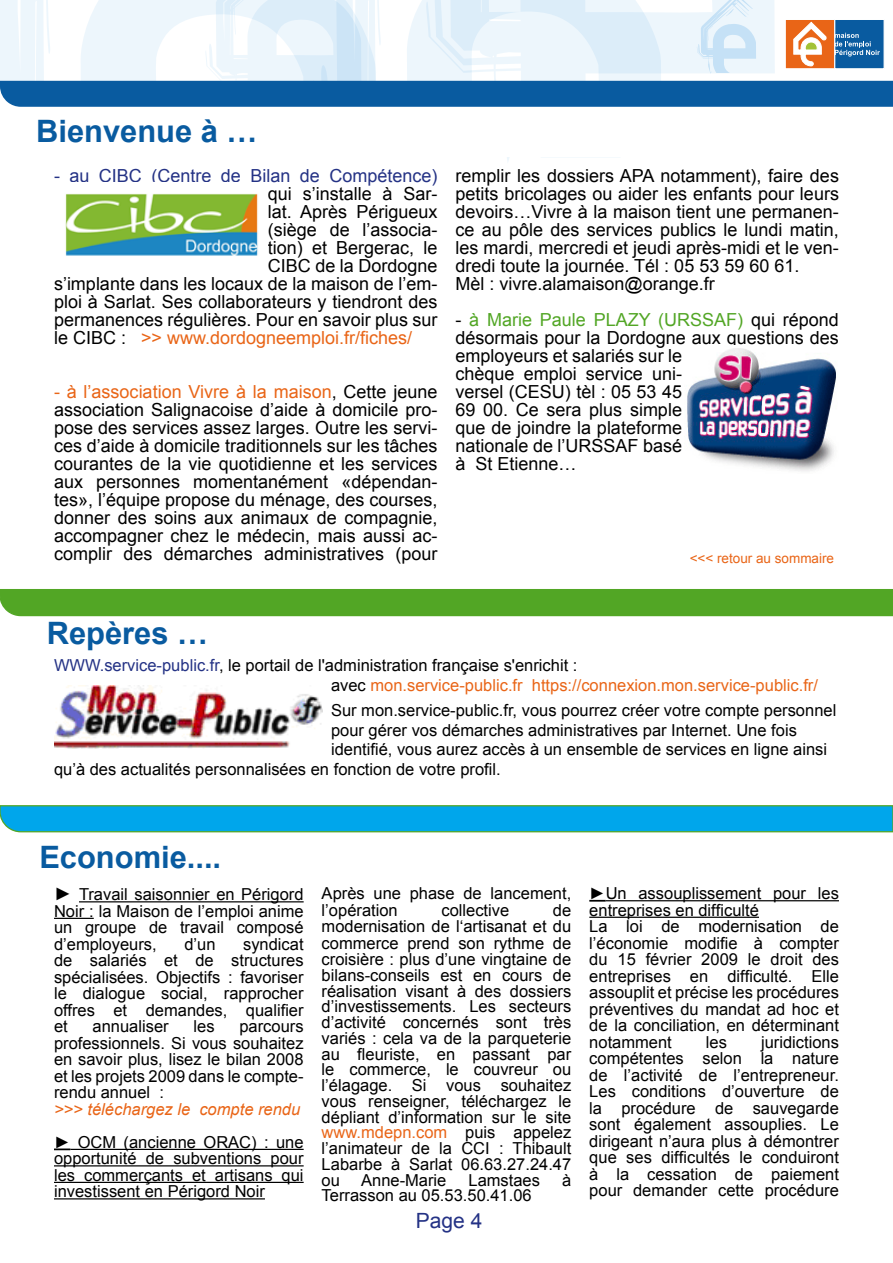
<style>
.page{position:relative;width:893px;height:1263px;background:#fff}
.page>*{position:absolute;margin:0;border:0;box-sizing:border-box;transform-origin:0 0}
.t1{font:700 30.9px "Arial";color:#095ba0}
.t2{font:21px "Arial";color:#243285}
.t3{font:18px/18px "Arial";color:#000}
.t4{font:18px "Arial";color:#e96517}
.t5{font:18px "Arial";color:#243285}
.t6{font:16.5px/16.5px "Arial";color:#000;text-align:justify}
.t7{font:16.5px/19.5px "Arial";color:#e96517}
.t8{font:italic 16.5px/33px "Arial";color:#e96517}
.t9{font:13.5px "Arial";color:#e96517}
.s1{color:#000}
.s2{color:#e96517}
.s3{color:#52a625}
.s4{color:#243285}
.s5{font-size:18px}
.s6{font-weight:700;font-style:normal;color:#000}
.s7{font-style:normal;color:#000}
.s8{font-weight:700}
</style>
<div class="page">
<svg style="left:0;top:0;width:893px;height:107px"></svg>
<div style="left:0;top:589px;width:893px;height:28px;background:#52a625"></div>
<img style="left:54px;top:686px;width:268px;height:63px">
<hr style="left:79px;top:901px;width:225px;height:1px;background:#000">
<hr style="left:54px;top:918px;width:40px;height:1px;background:#000">
<svg style="left:54px;top:1148px;width:16px;height:2px"></svg>
<hr style="left:70px;top:1149px;width:234px;height:1px;background:#000">
<hr style="left:54px;top:1165px;width:250px;height:1px;background:#000">
<hr style="left:54px;top:1182px;width:250px;height:1px;background:#000">
<hr style="left:54px;top:1198px;width:211px;height:1px;background:#000">
<svg style="left:589px;top:900px;width:17px;height:2px"></svg>
<hr style="left:606px;top:900px;width:233px;height:1px;background:#000">
<hr style="left:589px;top:917px;width:170px;height:1px;background:#000">
<svg style="left:0;top:805px;width:893px;height:28px;background:#0fa8d9"></svg>
<img style="left:65px;top:194px;width:193px;height:62px">
<img style="left:687px;top:348px;width:149px;height:123px">
<h1 class="t1" style="left:36px;top:110px;width:223px">Bienvenue à …</h1>
<p class="t5" style="left:54px;top:164px;width:385px">- au CIBC (Centre de Bilan de Compétence)</p>
<p class="t3" style="left:268px;top:185px;width:171px">qui s’installe à Sar-</p>
<p class="t3" style="left:268px;top:203px;width:171px">lat. Après Périgueux</p>
<p class="t3" style="left:268px;top:221px;width:171px">(siège de l’associa-</p>
<p class="t3" style="left:268px;top:239px;width:171px">tion) et Bergerac, le</p>
<p class="t3" style="left:268px;top:257px;width:171px">CIBC de la Dordogne</p>
<p class="t3" style="left:54px;top:275px;width:385px">s’implante dans les locaux de la maison de l’em-</p>
<p class="t3" style="left:54px;top:293px;width:385px">ploi à Sarlat. Ses collaborateurs y tiendront des</p>
<p class="t3" style="left:54px;top:311px;width:385px">permanences régulières. Pour en savoir plus sur</p>
<p class="t4" style="left:54px;top:326px;width:360px"><span class="s1">le CIBC :</span> &gt;&gt; www.dordogneemploi.fr/fiches/</p>
<p class="t3" style="left:54px;top:383px;width:385px;text-align:justify"><span class="s2">- à l’association Vivre à la maison</span>, Cette jeune association Salignacoise d’aide à domicile pro&shy;pose des services assez larges. Outre les servi&shy;ces d’aide à domicile traditionnels sur les tâches courantes de la vie quotidienne et les services aux personnes momentanément «dépendan&shy;tes», l’équipe propose du ménage, des courses, donner des soins aux animaux de compagnie, accompagner chez le médecin, mais aussi ac&shy;complir des démarches administratives (pour</p>
<p class="t3" style="left:455px;top:167px;width:385px">remplir les dossiers APA notamment), faire des petits bricolages ou aider les enfants pour leurs devoirs…Vivre à la maison tient une permanen&shy;ce au pôle des services publics le lundi matin, les mardi, mercredi et jeudi après-midi et le ven&shy;dredi toute la journée. Tél : 05 53 59 60 61.<br>Mèl : vivre.alamaison@orange.fr</p>
<p class="t3" style="left:455px;top:311px;width:385px">- <span class="s3">à Marie Paule PLAZY (URSSAF)</span> qui répond désormais pour la Dordogne aux questions des employeurs et salariés sur le<br>chèque emploi service uni-<br>versel (CESU) tèl : 05 53 45<br>69 00. Ce sera plus simple<br>que de joindre la plateforme<br>nationale de l’URSSAF basé<br>à St Etienne…</p>
<p class="t9" style="left:690px;top:549px;width:146px">&lt;&lt;&lt; retour au sommaire</p>
<h1 class="t1" style="left:47px;top:613px;width:163px">Repères …</h1>
<p class="t7" style="left:331px;top:656px;width:488px;text-indent:-277px"><span class="s4">WWW.service-public.fr</span><span class="s1">, le portail de l'administration française s'enrichit :<br>avec</span> mon.service-public.fr https://connexion.mon.service-public.fr/</p>
<p class="t6" style="left:331px;top:702px;width:507px">Sur mon.service-public.fr, vous pourrez créer votre compte personnel</p>
<p class="t6" style="left:331px;top:722px;width:467px">pour gérer vos démarches administratives par Internet. Une fois</p>
<p class="t6" style="left:331px;top:741px;width:498px">identifié, vous aurez accès à un ensemble de services en ligne ainsi</p>
<p class="t6" style="left:54px;top:761px;width:448px">qu’à des actualités personnalisées en fonction de votre profil.</p>
<h1 class="t1" style="left:39px;top:836px;width:183px">Economie....</h1>
<p class="t6" style="left:54px;top:886px;width:251px"><span class="s5">►</span> Travail saisonnier en Périgord Noir : la Maison de l’emploi anime un groupe de travail composé d’employeurs,</p>
<p class="t6" style="left:184px;top:936px;width:33px">d’un</p>
<p class="t6" style="left:54px;top:936px;width:251px;text-indent:189px">syndicat de salariés et de structures spécialisées. Objectifs : favoriser le dialogue social, rapprocher offres et demandes, qualifier et</p>
<p class="t6" style="left:93px;top:1018px;width:78px">annualiser</p>
<p class="t6" style="left:194px;top:1018px;width:23px">les</p>
<p class="t6" style="left:54px;top:1018px;width:251px;text-indent:185px">parcours professionnels. Si vous souhaitez en savoir plus, lisez le bilan 2008 et les projets 2009 dans le compte&shy;rendu annuel :</p>
<p class="t8" style="left:54px;top:1092px;width:251px">&gt;&gt;&gt; téléchargez le compte rendu <span class="s6">►</span> <span class="s7">OCM (ancienne ORAC) : une</span></p>
<p class="t6" style="left:54px;top:1150px;width:251px">opportunité de subventions pour les commerçants et artisans qui investissent en Périgord Noir</p>
<p class="t6" style="left:322px;top:885px;width:251px">Après une phase de lancement, l’opération</p>
<p class="t6" style="left:322px;top:902px;width:251px;line-height:15.9px;text-indent:231px">de modernisation de l‘artisanat et du commerce prend son rythme de croisière : plus d’une vingtaine de bilans-conseils est en cours de réalisation visant à des dossiers d’investissements. Les secteurs d’activité concernés sont très variés : cela va de la parqueterie au fleuriste, en passant par le commerce, le couvreur ou l’élagage. Si vous souhaitez vous renseigner, téléchargez le dépliant d’information sur le site <span class="s2">www.mdepn.com</span> puis appelez l’animateur de la CCI : Thibault Labarbe à Sarlat 06.63.27.24.47 ou</p>
<p class="t6" style="left:441px;top:902px;width:69px">collective</p>
<p class="t6" style="left:361px;top:1172px;width:87px">Anne-Marie</p>
<p class="t6" style="left:468px;top:1172px;width:73px">Lamstaes</p>
<p class="t6" style="left:562px;top:1172px;width:11px">à</p>
<p class="t6" style="left:322px;top:1187px;width:212px">Terrasson au 05.53.50.41.06</p>
<p class="t2" style="left:416px;top:1206px;width:68px">Page 4</p>
<p class="t6" style="left:589px;top:885px;width:251px;text-align:left"><span class="s8">►</span>Un assouplissement pour les entreprises en difficulté<br>La loi de modernisation de l’économie modifie à compter du 15 février 2009 le droit des entreprises en difficulté. Elle assouplit et précise les procédures préventives du mandat ad hoc et de la conciliation, en déterminant notamment</p>
<p class="t6" style="left:589px;top:1034px;width:251px;text-indent:172px">juridictions compétentes selon la nature de l’activité de l’entrepreneur.<br>Les conditions d’ouverture de la procédure de sauvegarde sont également assouplies. Le dirigeant n’aura plus à démontrer que ses difficultés le conduiront à la cessation de paiement pour demander cette procédure</p>
<p class="t6" style="left:706px;top:1034px;width:23px">les</p>
</div>
